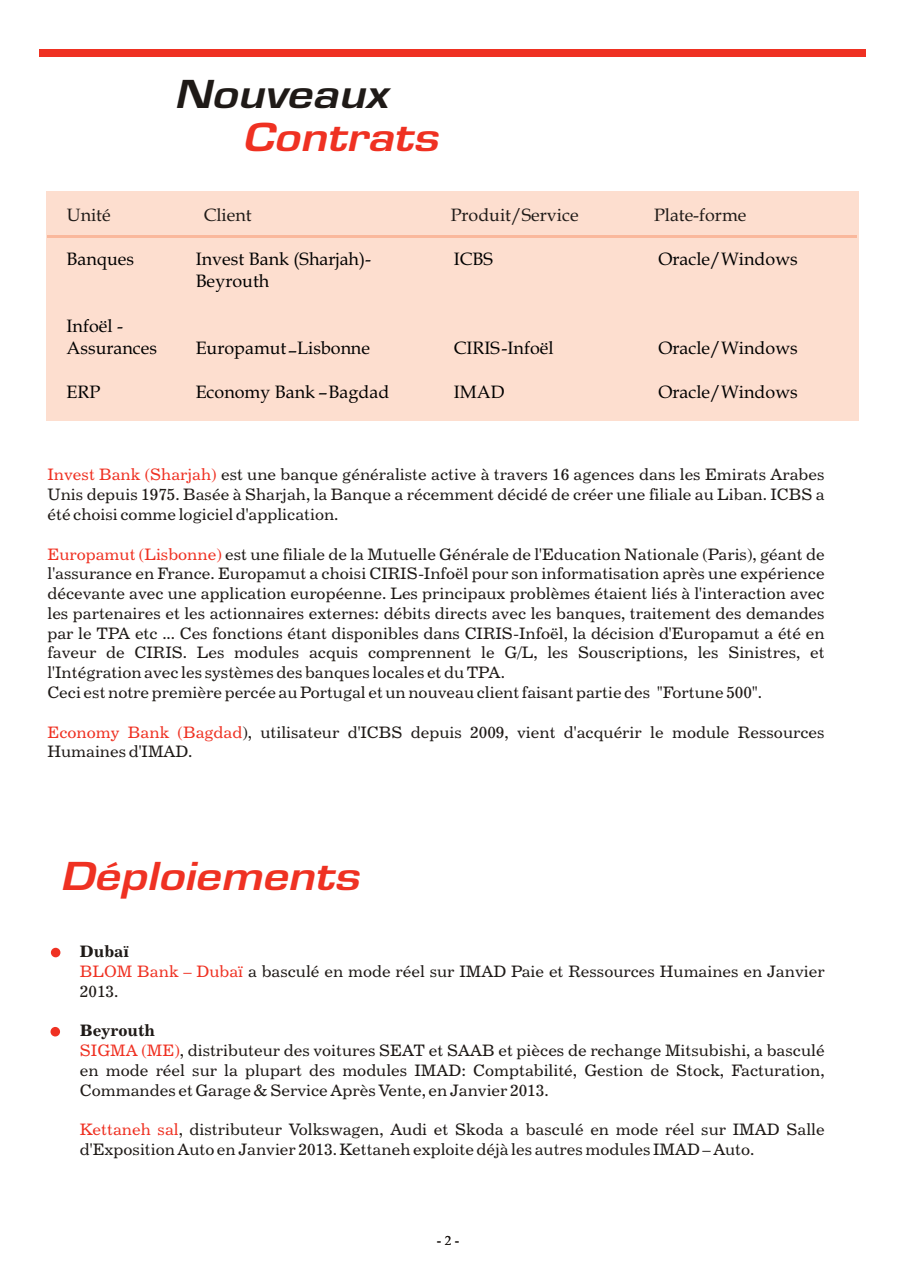
<style>
.page{position:relative;width:903px;height:1263px;background:#fff}
.page>*{position:absolute;margin:0;border:0;box-sizing:border-box;transform-origin:0 0}
.t1{font:italic 700 42.15px "Eurose";color:#ef3122}
.t2{font:italic 700 42.15px "Eurose";color:#1f1a17}
.t3{font:17.85px/22px "Book Antiqua";color:#000}
.t4{font:17.85px "Book Antiqua";color:#1f1a17}
.t5{font:16.5px/19.8px "Century 731 BT Roman A";color:#1f1a17}
.t6{font:16.5px "Century 731 BT Roman A,Bold";color:#1f1a17}
.t7{font:13.5px "Times New Roman";color:#1f1a17}
.s1{color:#ef3122}
</style>
<div class="page">
<div style="left:40px;top:49px;width:825px;height:7px;background:#ef3122"></div>
<div style="left:47px;top:191px;width:812px;height:230px;background:#fddecf"></div>
<hr style="left:48px;top:235px;width:809px;height:3px;background:#fab89c">
<div style="left:51px;top:948px;width:9px;height:9px;background:#ef3122;border-radius:50%"></div>
<div style="left:50px;top:1027px;width:10px;height:9px;background:#ef3122;border-radius:50%"></div>
<h1 class="t2" style="left:174px;top:71px;width:215px">Nouveaux</h1>
<h1 class="t1" style="left:242px;top:114px;width:197px">Contrats</h1>
<p class="t4" style="left:67px;top:208px;width:45px">Unité</p>
<p class="t4" style="left:204px;top:208px;width:49px">Client</p>
<p class="t4" style="left:451px;top:208px;width:129px">Produit/Service</p>
<p class="t4" style="left:654px;top:208px;width:94px">Plate-forme</p>
<p class="t3" style="left:67px;top:250px;width:69px">Banques</p>
<p class="t3" style="left:196px;top:250px;width:177px">Invest Bank (Sharjah)-</p>
<p class="t3" style="left:454px;top:250px;width:41px">ICBS</p>
<p class="t3" style="left:658px;top:250px;width:141px">Oracle/Windows</p>
<p class="t3" style="left:196px;top:272px;width:75px">Beyrouth</p>
<p class="t3" style="left:67px;top:317px;width:92px">Infoël -<br>Assurances</p>
<p class="t3" style="left:196px;top:339px;width:176px">Europamut Lisbonne</p>
<p class="t3" style="left:454px;top:339px;width:101px">CIRIS-Infoël</p>
<p class="t3" style="left:658px;top:339px;width:141px">Oracle/Windows</p>
<p class="t3" style="left:288px;top:341px;width:10px">–</p>
<p class="t3" style="left:67px;top:383px;width:35px">ERP</p>
<p class="t3" style="left:196px;top:383px;width:195px">Economy Bank –Bagdad</p>
<p class="t3" style="left:454px;top:383px;width:52px">IMAD</p>
<p class="t3" style="left:658px;top:383px;width:141px">Oracle/Windows</p>
<p class="t5" style="left:47px;top:466px;width:778px"><span class="s1">Invest Bank (Sharjah)</span> est une banque généraliste active à travers 16 agences dans les Emirats Arabes</p>
<p class="t5" style="left:47px;top:486px;width:778px">Unis depuis 1975. Basée à Sharjah, la Banque a récemment décidé de créer une filiale au Liban. ICBS a été choisi comme logiciel d'application.</p>
<p class="t5" style="left:47px;top:545px;width:778px"><span class="s1">Europamut (Lisbonne)</span> est une filiale de la Mutuelle Générale de l'Education Nationale (Paris), géant de</p>
<p class="t5" style="left:47px;top:565px;width:778px">l'assurance en France. Europamut a choisi CIRIS-Infoël pour son informatisation après une expérience décevante avec une application européenne. Les principaux problèmes étaient liés à l'interaction avec les partenaires et les actionnaires externes: débits directs avec les banques, traitement des demandes par le TPA etc ... Ces fonctions étant disponibles dans CIRIS-Infoël, la décision d'Europamut a été en faveur de CIRIS. Les modules acquis comprennent le G/L, les Souscriptions, les Sinistres, et l'Intégration avec les systèmes des banques locales et du TPA.<br>Ceci est notre première percée au Portugal et un nouveau client faisant partie des ''Fortune 500''.</p>
<p class="t5" style="left:47px;top:723px;width:778px"><span class="s1">Economy Bank (Bagdad</span>), utilisateur d'ICBS depuis 2009, vient d'acquérir le module Ressources</p>
<p class="t5" style="left:47px;top:743px;width:146px">Humaines d'IMAD.</p>
<h1 class="t1" style="left:60px;top:853px;width:300px">Déploiements</h1>
<p class="t6" style="left:80px;top:944px;width:51px">Dubaï</p>
<p class="t5" style="left:80px;top:963px;width:746px"><span class="s1">BLOM Bank – Dubaï</span> a basculé en mode réel sur IMAD Paie et Ressources Humaines en Janvier<br>2013.</p>
<p class="t6" style="left:80px;top:1024px;width:77px">Beyrouth</p>
<p class="t5" style="left:80px;top:1042px;width:746px;text-align:justify"><span class="s1">SIGMA (ME)</span>, distributeur des voitures SEAT et SAAB et pièces de rechange Mitsubishi, a basculé en mode réel sur la plupart des modules IMAD: Comptabilité, Gestion de Stock, Facturation, Commandes et Garage &amp; Service Après Vente, en Janvier 2013.</p>
<p class="t5" style="left:80px;top:1121px;width:746px"><span class="s1">Kettaneh sal</span>, distributeur Volkswagen, Audi et Skoda a basculé en mode réel sur IMAD Salle d'Exposition Auto en Janvier 2013. Kettaneh exploite déjà les autres modules IMAD – Auto.</p>
<p class="t7" style="left:437px;top:1236px;width:24px">- 2 -</p>
</div>
